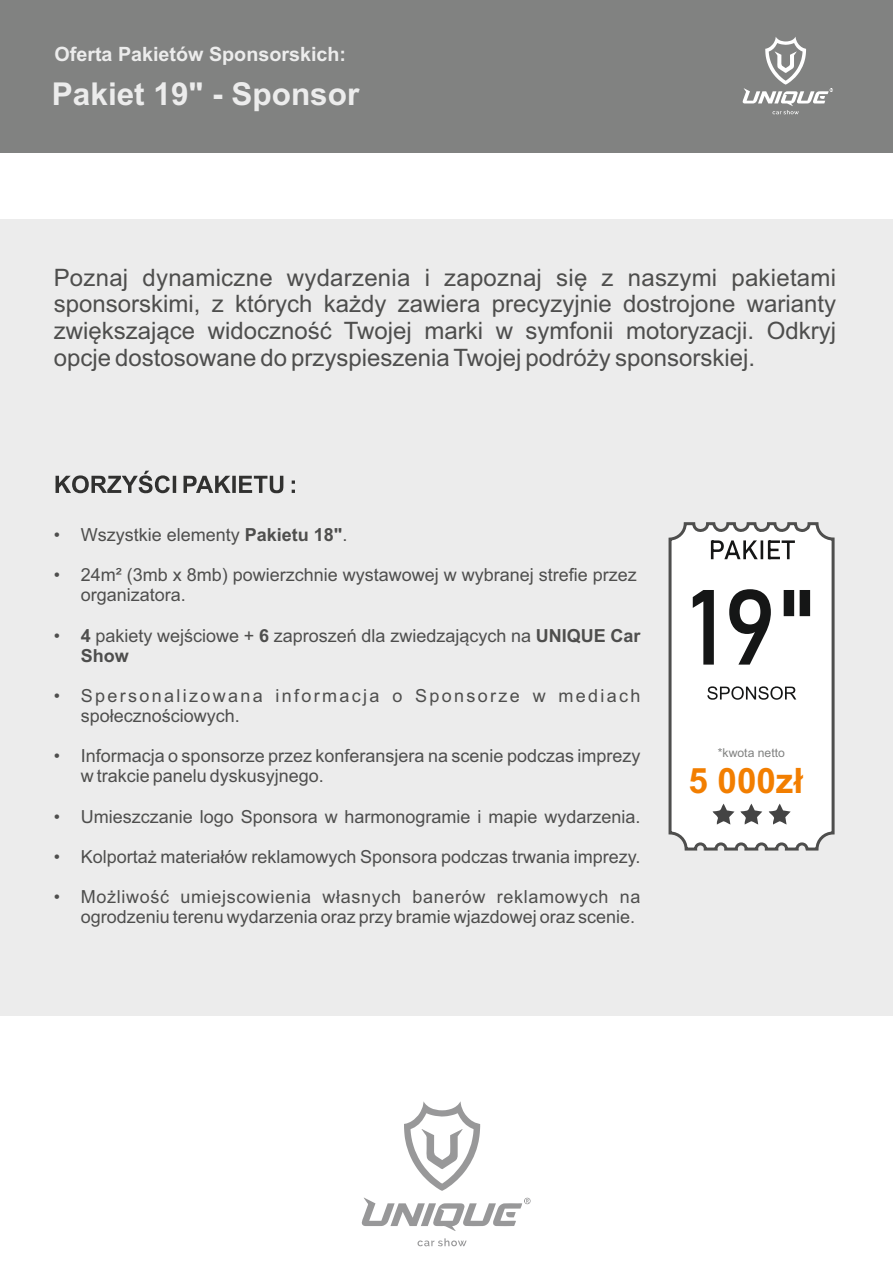
<style>
.page{position:relative;width:893px;height:1263px;background:#fff}
.page>*{position:absolute;margin:0;border:0;box-sizing:border-box;transform-origin:0 0}
.t1{font:700 35.1px "Arial";color:#f27e00}
.t2{font:700 31.5px "Arial";color:#ececec}
.t3{font:24px/26.8px "Arial";color:#4e4e4d;text-align:justify}
.t4{font:700 19.8px "Arial";color:#ececec}
.t5{font:18px/20.1px "Arial";color:#4e4e4d}
.t6{font:18px/20.1px "Arial";letter-spacing:.13em;color:#4e4e4d}
.t7{font:12.15px "Arial";color:#818281}
.s1{font-weight:700}
</style>
<div class="page">
<div style="left:0;top:219px;width:893px;height:797px;background:#ececec"></div>
<div style="left:0;top:0;width:893px;height:153px;background:#818281"></div>
<svg style="left:668px;top:522px;width:167px;height:329px;background:#f1f1f1"></svg>
<svg style="left:713px;top:804px;width:21px;height:20px"></svg>
<svg style="left:740px;top:804px;width:22px;height:20px"></svg>
<svg style="left:769px;top:804px;width:22px;height:20px"></svg>
<svg style="left:711px;top:540px;width:84px;height:19px;background:#aaa"></svg>
<svg style="left:693px;top:590px;width:21px;height:75px;background:#797a7a"></svg>
<svg style="left:729px;top:589px;width:42px;height:76px;background:#929292"></svg>
<svg style="left:784px;top:590px;width:26px;height:26px"></svg>
<svg style="left:707px;top:686px;width:89px;height:14px"></svg>
<svg style="left:56px;top:471px;width:239px;height:22px"></svg>
<svg style="left:743px;top:37px;width:90px;height:78px"></svg>
<svg style="left:404px;top:1101px;width:76px;height:90px"></svg>
<svg style="left:417px;top:1238px;width:50px;height:9px"></svg>
<svg style="left:362px;top:1197px;width:169px;height:34px"></svg>
<p class="t4" style="left:54px;top:46px;width:293px">Oferta Pakietów Sponsorskich:</p>
<h2 class="t2" style="left:52px;top:82px;width:309px">Pakiet 19" - Sponsor</h2>
<p class="t3" style="left:54px;top:266px;width:784px">Poznaj dynamiczne wydarzenia i zapoznaj się z naszymi pakietami sponsorskimi, z których każdy zawiera precyzyjnie dostrojone warianty zwiększające widoczność Twojej marki w symfonii motoryzacji. Odkryj opcje dostosowane do przyspieszenia Twojej podróży sponsorskiej.</p>
<p class="t5" style="left:54px;top:526px;width:295px">• Wszystkie elementy <span class="s1">Pakietu 18"</span>.</p>
<p class="t5" style="left:81px;top:567px;width:558px;text-indent:-27px">• 24m² (3mb x 8mb) powierzchnie wystawowej w wybranej strefie przez organizatora.</p>
<p class="t5" style="left:81px;top:627px;width:561px;text-indent:-27px">• <span class="s1">4</span> pakiety wejściowe + <span class="s1">6</span> zaproszeń dla zwiedzających na <span class="s1">UNIQUE Car<br>Show</span></p>
<p class="t6" style="left:81px;top:687px;width:561px;text-indent:-27px">• Spersonalizowana informacja o Sponsorze w mediach społecznościowych.</p>
<p class="t5" style="left:81px;top:748px;width:561px;text-indent:-27px">• Informacja o sponsorze przez konferansjera na scenie podczas imprezy w trakcie panelu dyskusyjnego.</p>
<p class="t5" style="left:54px;top:808px;width:588px">• Umieszczanie logo Sponsora w harmonogramie i mapie wydarzenia.</p>
<p class="t5" style="left:54px;top:848px;width:588px">• Kolportaż materiałów reklamowych Sponsora podczas trwania imprezy.</p>
<p class="t5" style="left:81px;top:888px;width:561px;text-indent:-27px">• Możliwość umiejscowienia własnych banerów reklamowych na ogrodzeniu terenu wydarzenia oraz przy bramie wjazdowej oraz scenie.</p>
<p class="t7" style="left:718px;top:748px;width:69px">*kwota netto</p>
<h1 class="t1" style="left:688px;top:767px;width:116px">5 000zł</h1>
</div>
